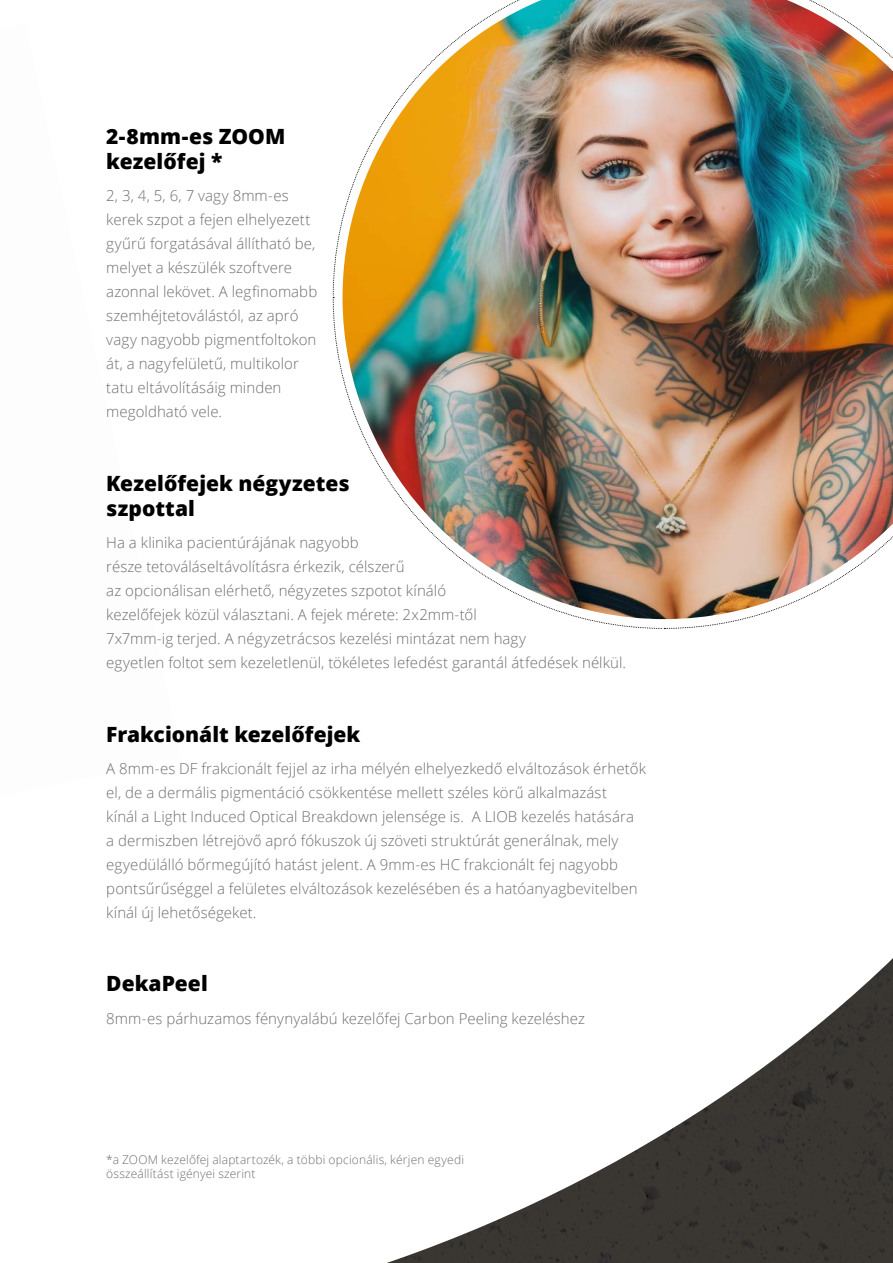
<style>
.page{position:relative;width:893px;height:1263px;background:#fff}
.page>*{position:absolute;margin:0;border:0;box-sizing:border-box;transform-origin:0 0}
.t1{font:800 21px/25.2px "Open Sans";letter-spacing:.005em;color:#000}
.t2{font:300 15px/24px "Open Sans";letter-spacing:.005em;color:#6e6e6e}
.t3{font:300 12px/14.4px "Open Sans";letter-spacing:.015em;color:#6e6e6e}
</style>
<div class="page">
<svg style="left:332px;top:297px;width:561px;height:966px"></svg>
<svg style="left:665px;top:619px;width:228px;height:10px"></svg>
<svg style="left:332px;top:298px;width:332px;height:331px"></svg>
<img style="left:342px;top:0;width:551px;height:619px">
<h1 class="t1" style="left:106px;top:122px;width:181px">2-8mm-es ZOOM kezelőfej *</h1>
<p class="t2" style="left:106px;top:183px;width:212px">2, 3, 4, 5, 6, 7 vagy 8mm-es kerek szpot a fejen elhelyezett gyűrű forgatásával állítható be, melyet a készülék szoftvere azonnal lekövet. A legfinomabb szemhéjtetoválástól, az apró vagy nagyobb pigmentfoltokon át, a nagyfelületű, multikolor tatu eltávolításáig minden megoldható vele.</p>
<h1 class="t1" style="left:106px;top:469px;width:245px">Kezelőfejek négyzetes szpottal</h1>
<p class="t2" style="left:106px;top:530px;width:521px">Ha a klinika pacientúrájának nagyobb<br>része tetováláseltávolításra érkezik, célszerű<br>az opcionálisan elérhető, négyzetes szpotot kínáló<br>kezelőfejek közül választani. A fejek mérete: 2x2mm-től<br>7x7mm-ig terjed. A négyzetrácsos kezelési mintázat nem hagy<br>egyetlen foltot sem kezeletlenül, tökéletes lefedést garantál átfedések nélkül.</p>
<h1 class="t1" style="left:106px;top:720px;width:256px">Frakcionált kezelőfejek</h1>
<p class="t2" style="left:106px;top:756px;width:541px">A 8mm-es DF frakcionált fejjel az irha mélyén elhelyezkedő elváltozások érhetők el, de a dermális pigmentáció csökkentése mellett széles körű alkalmazást<br>kínál a Light Induced Optical Breakdown jelensége is. A LIOB kezelés hatására<br>a dermiszben létrejövő apró fókuszok új szöveti struktúrát generálnak, mely egyedülálló bőrmegújító hatást jelent. A 9mm-es HC frakcionált fej nagyobb pontsűrűséggel a felületes elváltozások kezelésében és a hatóanyagbevitelben kínál új lehetőségeket.</p>
<h1 class="t1" style="left:106px;top:970px;width:103px">DekaPeel</h1>
<p class="t2" style="left:106px;top:1006px;width:480px">8mm-es párhuzamos fénynyalábú kezelőfej Carbon Peeling kezeléshez</p>
<p class="t3" style="left:106px;top:1152px;width:359px">*a ZOOM kezelőfej alaptartozék, a többi opcionális, kérjen egyedi összeállítást igényei szerint</p>
</div>
